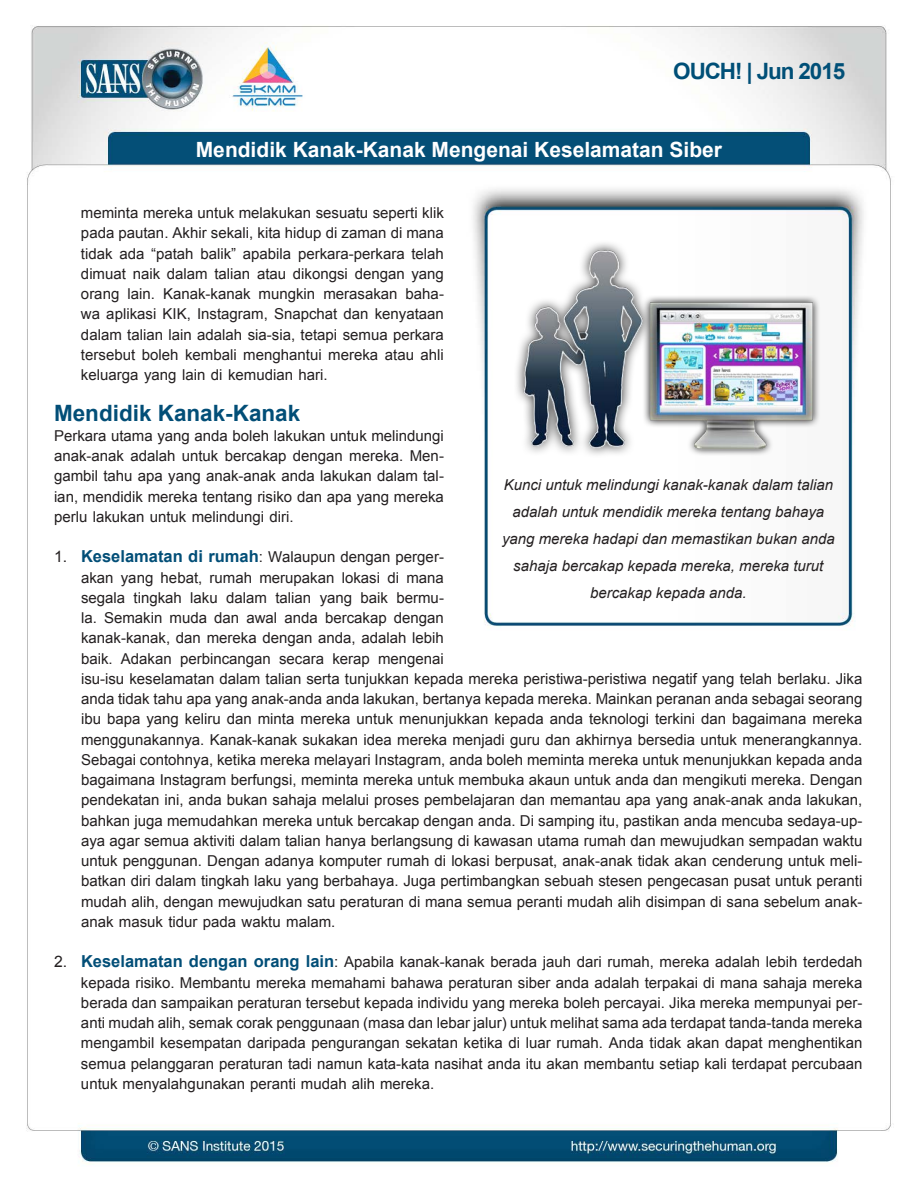
<style>
.page{position:relative;width:918px;height:1188px;background:#fff}
.page>*{position:absolute;margin:0;border:0;box-sizing:border-box;transform-origin:0 0}
.MainText{font:700 22.5px "Arial";color:#024e77}
.t1{font:700 22.5px "Arial";letter-spacing:-.05em;color:#004f77}
.t2{font:700 21px "Arial";color:#fff}
.t3{font:15.75px "Arial";color:#231f20}
.MainText-2{font:15px/20.2px "Arial";color:#231f20;text-align:justify}
.t4{font:italic 15px/27px "Arial";color:#231f20;text-align:center}
.s1{font-weight:700;font-size:16.5px;color:#024e77}
</style>
<div class="page">
<img style="left:26px;top:25px;width:865px;height:1139px">
<img style="left:501px;top:229px;width:331px;height:237px">
<h1 class="t1" style="left:673px;top:56px;width:173px">OUCH! | Jun 2015</h1>
<h2 class="t2" style="left:196px;top:135px;width:528px">Mendidik Kanak-Kanak Mengenai Keselamatan Siber</h2>
<p class="MainText-2" style="left:81px;top:203px;width:364px">meminta mereka untuk melakukan sesuatu seperti klik pada pautan. Akhir sekali, kita hidup di zaman di mana tidak ada “patah balik” apabila perkara-perkara telah dimuat naik dalam talian atau dikongsi dengan yang</p>
<p class="MainText-2" style="left:81px;top:304px;width:364px">wa aplikasi KIK, Instagram, Snapchat dan kenyataan</p>
<p class="MainText-2" style="left:127px;top:284px;width:29px">lain.</p>
<p class="MainText-2" style="left:163px;top:284px;width:89px">Kanak-kanak</p>
<p class="MainText-2" style="left:259px;top:284px;width:58px">mungkin</p>
<p class="MainText-2" style="left:323px;top:284px;width:76px">merasakan</p>
<p class="MainText-2" style="left:406px;top:284px;width:40px">baha-</p>
<p class="MainText-2" style="left:81px;top:284px;width:40px">orang</p>
<p class="MainText-2" style="left:81px;top:325px;width:364px">dalam talian lain adalah sia-sia, tetapi semua perkara tersebut boleh kembali menghantui mereka atau ahli keluarga yang lain di kemudian hari.</p>
<p class="MainText" style="left:54px;top:398px;width:248px">Mendidik Kanak-Kanak</p>
<p class="MainText-2" style="left:54px;top:426px;width:391px">Perkara utama yang anda boleh lakukan untuk melindungi</p>
<p class="MainText-2" style="left:54px;top:446px;width:391px">anak-anak adalah untuk bercakap dengan mereka. Men-</p>
<p class="MainText-2" style="left:54px;top:466px;width:391px">gambil tahu apa yang anak-anak anda lakukan dalam tal-</p>
<p class="t4" style="left:502px;top:471px;width:334px">Kunci untuk melindungi kanak-kanak dalam talian adalah untuk mendidik mereka tentang bahaya yang mereka hadapi dan memastikan bukan anda sahaja bercakap kepada mereka, mereka turut bercakap kepada anda.</p>
<p class="MainText-2" style="left:54px;top:487px;width:391px">ian, mendidik mereka tentang risiko dan apa yang mereka</p>
<p class="MainText-2" style="left:54px;top:507px;width:241px">perlu lakukan untuk melindungi diri.</p>
<p class="MainText-2" style="left:81px;top:547px;width:365px"><span class="s1">Keselamatan di rumah</span>: Walaupun dengan perger-</p>
<p class="t3" style="left:54px;top:547px;width:15px">1.</p>
<p class="MainText-2" style="left:81px;top:568px;width:34px">akan</p>
<p class="MainText-2" style="left:161px;top:568px;width:43px">hebat,</p>
<p class="MainText-2" style="left:210px;top:568px;width:44px">rumah</p>
<p class="MainText-2" style="left:259px;top:568px;width:77px">merupakan</p>
<p class="MainText-2" style="left:342px;top:568px;width:40px">lokasi</p>
<p class="MainText-2" style="left:387px;top:568px;width:13px">di</p>
<p class="MainText-2" style="left:121px;top:568px;width:34px">yang</p>
<p class="MainText-2" style="left:406px;top:568px;width:39px">mana</p>
<p class="MainText-2" style="left:81px;top:588px;width:46px">segala</p>
<p class="MainText-2" style="left:81px;top:628px;width:364px;text-align:right">kanak-kanak, dan mereka dengan anda, adalah lebih mengenai</p>
<p class="MainText-2" style="left:134px;top:588px;width:50px">tingkah</p>
<p class="MainText-2" style="left:190px;top:588px;width:29px">laku</p>
<p class="MainText-2" style="left:226px;top:588px;width:42px">dalam</p>
<p class="MainText-2" style="left:275px;top:588px;width:37px">talian</p>
<p class="MainText-2" style="left:361px;top:588px;width:29px">baik</p>
<p class="MainText-2" style="left:396px;top:588px;width:49px">bermu-</p>
<p class="MainText-2" style="left:320px;top:588px;width:34px">yang</p>
<p class="MainText-2" style="left:104px;top:608px;width:60px">Semakin</p>
<p class="MainText-2" style="left:81px;top:608px;width:17px">la.</p>
<p class="MainText-2" style="left:170px;top:608px;width:39px">muda</p>
<p class="MainText-2" style="left:214px;top:608px;width:27px">dan</p>
<p class="MainText-2" style="left:246px;top:608px;width:32px">awal</p>
<p class="MainText-2" style="left:284px;top:608px;width:35px">anda</p>
<p class="MainText-2" style="left:325px;top:608px;width:63px">bercakap</p>
<p class="MainText-2" style="left:394px;top:608px;width:52px">dengan</p>
<p class="MainText-2" style="left:81px;top:649px;width:783px;text-align:left">baik.<br>isu-isu keselamatan dalam talian serta tunjukkan kepada mereka peristiwa-peristiwa negatif yang telah berlaku. Jika anda tidak tahu apa yang anak-anda anda lakukan, bertanya kepada mereka. Mainkan peranan anda sebagai seorang ibu bapa yang keliru dan minta mereka untuk menunjukkan kepada anda teknologi terkini dan bagaimana mereka menggunakannya. Kanak-kanak sukakan idea mereka menjadi guru dan akhirnya bersedia untuk menerangkannya.<br>Sebagai contohnya, ketika mereka melayari Instagram, anda boleh meminta mereka untuk menunjukkan kepada anda bagaimana Instagram berfungsi, meminta mereka untuk membuka akaun untuk anda dan mengikuti mereka. Dengan pendekatan ini, anda bukan sahaja melalui proses pembelajaran dan memantau apa yang anak-anak anda lakukan,</p>
<p class="MainText-2" style="left:81px;top:831px;width:783px">aya agar semua aktiviti dalam talian hanya berlangsung di kawasan utama rumah dan mewujudkan sempadan waktu</p>
<p class="MainText-2" style="left:121px;top:649px;width:52px">Adakan</p>
<p class="MainText-2" style="left:180px;top:649px;width:92px">perbincangan</p>
<p class="MainText-2" style="left:332px;top:649px;width:39px">kerap</p>
<p class="MainText-2" style="left:279px;top:649px;width:47px">secara</p>
<p class="MainText-2" style="left:81px;top:811px;width:783px">bahkan juga memudahkan mereka untuk bercakap dengan anda. Di samping itu, pastikan anda mencuba sedaya-up-</p>
<p class="MainText-2" style="left:81px;top:851px;width:783px">untuk penggunan. Dengan adanya komputer rumah di lokasi berpusat, anak-anak tidak akan cenderung untuk meli-</p>
<p class="MainText-2" style="left:81px;top:871px;width:783px">batkan diri dalam tingkah laku yang berbahaya. Juga pertimbangkan sebuah stesen pengecasan pusat untuk peranti</p>
<p class="MainText-2" style="left:81px;top:892px;width:783px">mudah alih, dengan mewujudkan satu peraturan di mana semua peranti mudah alih disimpan di sana sebelum anak-</p>
<p class="t3" style="left:54px;top:952px;width:15px">2.</p>
<p class="MainText-2" style="left:81px;top:912px;width:256px">anak masuk tidur pada waktu malam.</p>
<p class="MainText-2" style="left:81px;top:952px;width:783px"><span class="s1">Keselamatan dengan orang lain</span>: Apabila kanak-kanak berada jauh dari rumah, mereka adalah lebih terdedah</p>
<p class="MainText-2" style="left:81px;top:973px;width:783px">kepada risiko. Membantu mereka memahami bahawa peraturan siber anda adalah terpakai di mana sahaja mereka</p>
<p class="MainText-2" style="left:81px;top:1013px;width:783px">anti mudah alih, semak corak penggunaan (masa dan lebar jalur) untuk melihat sama ada terdapat tanda-tanda mereka</p>
<p class="MainText-2" style="left:81px;top:993px;width:783px">berada dan sampaikan peraturan tersebut kepada individu yang mereka boleh percayai. Jika mereka mempunyai per-</p>
<p class="MainText-2" style="left:81px;top:1033px;width:783px">mengambil kesempatan daripada pengurangan sekatan ketika di luar rumah. Anda tidak akan dapat menghentikan semua pelanggaran peraturan tadi namun kata-kata nasihat anda itu akan membantu setiap kali terdapat percubaan untuk menyalahgunakan peranti mudah alih mereka.</p>
</div>
